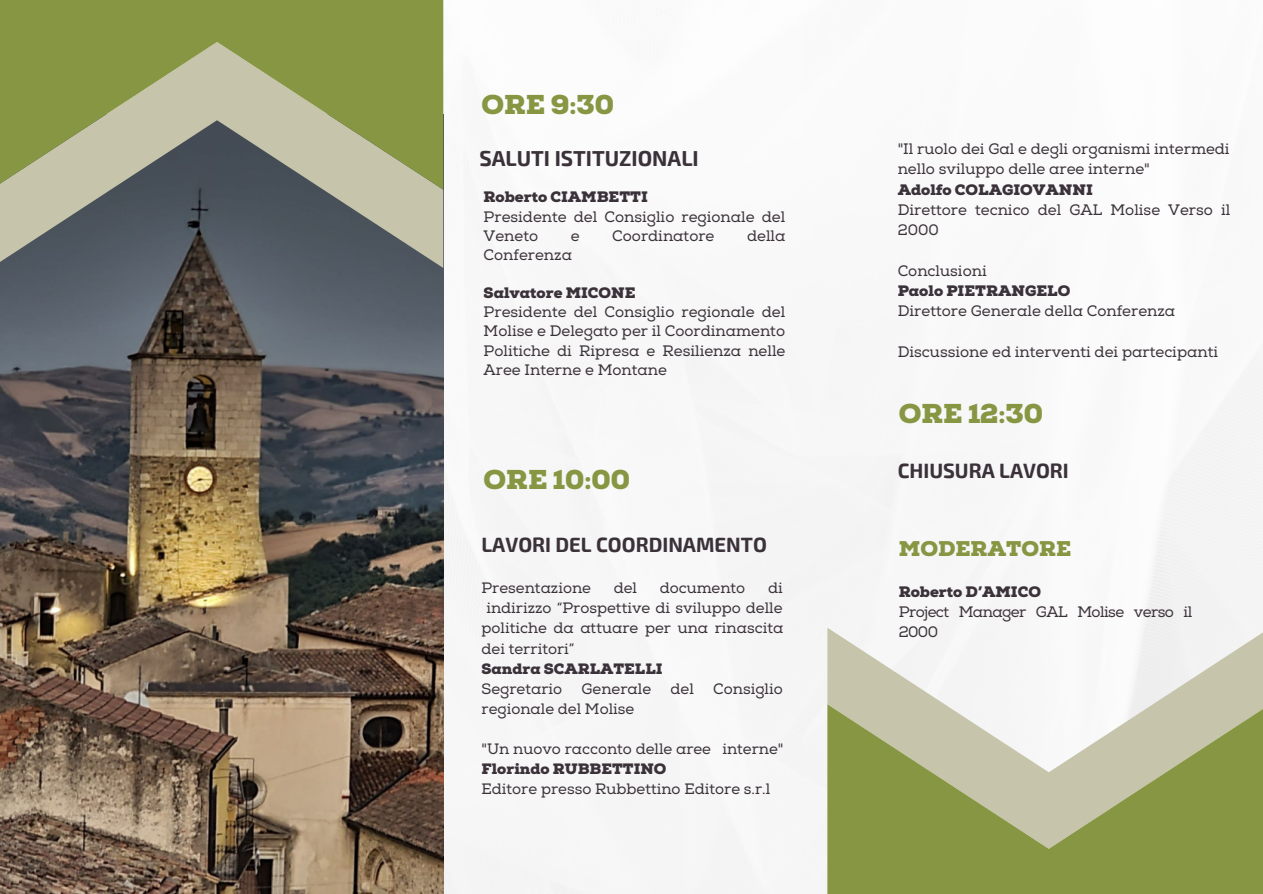
<style>
.page{position:relative;width:1263px;height:894px;background:#fff}
.page>*{position:absolute;margin:0;border:0;box-sizing:border-box;transform-origin:0 0}
.t1{font:900 27.3px "Nexa Slab";color:#879642}
.t2{font:900 21.3px "Nexa Slab";color:#879642}
.t3{font:700 21.15px "Exo 2";color:#3a3139}
.t4{font:700 20.25px "Exo 2";color:#3a3139}
.t5{font:15.15px/19px "Nexa Slab";color:#3a3139}
.t6{font:900 15.15px "Nexa Slab";color:#3a3139}
.t7{font:15.15px/20.2px "Nexa Slab";letter-spacing:-.04em;color:#3a3139}
.t8{font:15px "Nexa Slab";color:#3a3139}
.t9{font:900 15px "Nexa Slab";color:#3a3139}
</style>
<div class="page">
<img style="left:443px;top:0;width:820px;height:893px">
<img style="left:0;top:267px;width:443px;height:626px">
<svg style="left:827px;top:628px;width:436px;height:76px;fill:#f4f4f4"></svg>
<svg style="left:827px;top:704px;width:436px;height:189px;background:#a4ad72"></svg>
<svg style="left:0;top:190px;width:443px;height:77px;background:#6b7171"></svg>
<svg style="left:0;top:0;width:443px;height:190px;background:#949e64"></svg>
<h1 class="t1" style="left:481px;top:88px;width:134px">ORE 9:30</h1>
<h3 class="t3" style="left:479px;top:144px;width:221px">SALUTI ISTITUZIONALI</h3>
<p class="t6" style="left:484px;top:188px;width:166px">Roberto CIAMBETTI</p>
<p class="t5" style="left:484px;top:207px;width:303px">Presidente del Consiglio regionale del<br>Veneto</p>
<p class="t5" style="left:571px;top:226px;width:10px">e</p>
<p class="t5" style="left:612px;top:226px;width:104px">Coordinatore</p>
<p class="t5" style="left:747px;top:226px;width:40px">della</p>
<p class="t5" style="left:484px;top:245px;width:90px">Conferenza</p>
<p class="t6" style="left:484px;top:284px;width:153px">Salvatore MICONE</p>
<p class="t5" style="left:484px;top:303px;width:303px;text-align:justify">Presidente del Consiglio regionale del Molise e Delegato per il Coordinamento Politiche di Ripresa e Resilienza nelle Aree Interne e Montane</p>
<h1 class="t1" style="left:484px;top:463px;width:148px">ORE 10:00</h1>
<h3 class="t4" style="left:481px;top:531px;width:287px">LAVORI DEL COORDINAMENTO</h3>
<p class="t8" style="left:481px;top:579px;width:111px">Presentazione</p>
<p class="t8" style="left:614px;top:579px;width:25px">del</p>
<p class="t8" style="left:660px;top:579px;width:87px">documento</p>
<p class="t8" style="left:768px;top:579px;width:16px">di</p>
<p class="t8" style="left:486px;top:599px;width:298px">indirizzo “Prospettive di sviluppo delle</p>
<p class="t8" style="left:481px;top:619px;width:303px">politiche da attuare per una rinascita</p>
<p class="t8" style="left:481px;top:639px;width:94px">dei territori”</p>
<p class="t9" style="left:481px;top:659px;width:183px">Sandra SCARLATELLI</p>
<p class="t8" style="left:481px;top:679px;width:82px">Segretario</p>
<p class="t8" style="left:582px;top:679px;width:71px">Generale</p>
<p class="t8" style="left:670px;top:679px;width:25px">del</p>
<p class="t8" style="left:713px;top:679px;width:71px">Consiglio</p>
<p class="t8" style="left:481px;top:699px;width:154px">regionale del Molise</p>
<p class="t8" style="left:481px;top:739px;width:303px">"Un nuovo racconto delle aree interne"</p>
<p class="t9" style="left:481px;top:760px;width:186px">Florindo RUBBETTINO</p>
<p class="t8" style="left:481px;top:780px;width:290px">Editore presso Rubbettino Editore s.r.l</p>
<p class="t5" style="left:898px;top:139px;width:333px;line-height:20.2px">"Il ruolo dei Gal e degli organismi intermedi nello sviluppo delle aree interne"</p>
<p class="t6" style="left:898px;top:180px;width:197px">Adolfo COLAGIOVANNI</p>
<p class="t5" style="left:898px;top:200px;width:334px;line-height:20.2px">Direttore tecnico del GAL Molise Verso il<br>2000</p>
<p class="t5" style="left:898px;top:261px;width:91px">Conclusioni</p>
<p class="t6" style="left:898px;top:281px;width:174px">Paolo PIETRANGELO</p>
<p class="t5" style="left:898px;top:302px;width:279px">Direttore Generale della Conferenza</p>
<p class="t5" style="left:898px;top:342px;width:322px">Discussione ed interventi dei partecipanti</p>
<h1 class="t1" style="left:899px;top:397px;width:146px">ORE 12:30</h1>
<h3 class="t4" style="left:898px;top:457px;width:173px">CHIUSURA LAVORI</h3>
<h2 class="t2" style="left:899px;top:536px;width:174px">MODERATORE</h2>
<p class="t6" style="left:899px;top:582px;width:144px">Roberto D’AMICO</p>
<p class="t7" style="left:899px;top:602px;width:295px">Project Manager GAL Molise verso il<br>2000</p>
</div>
